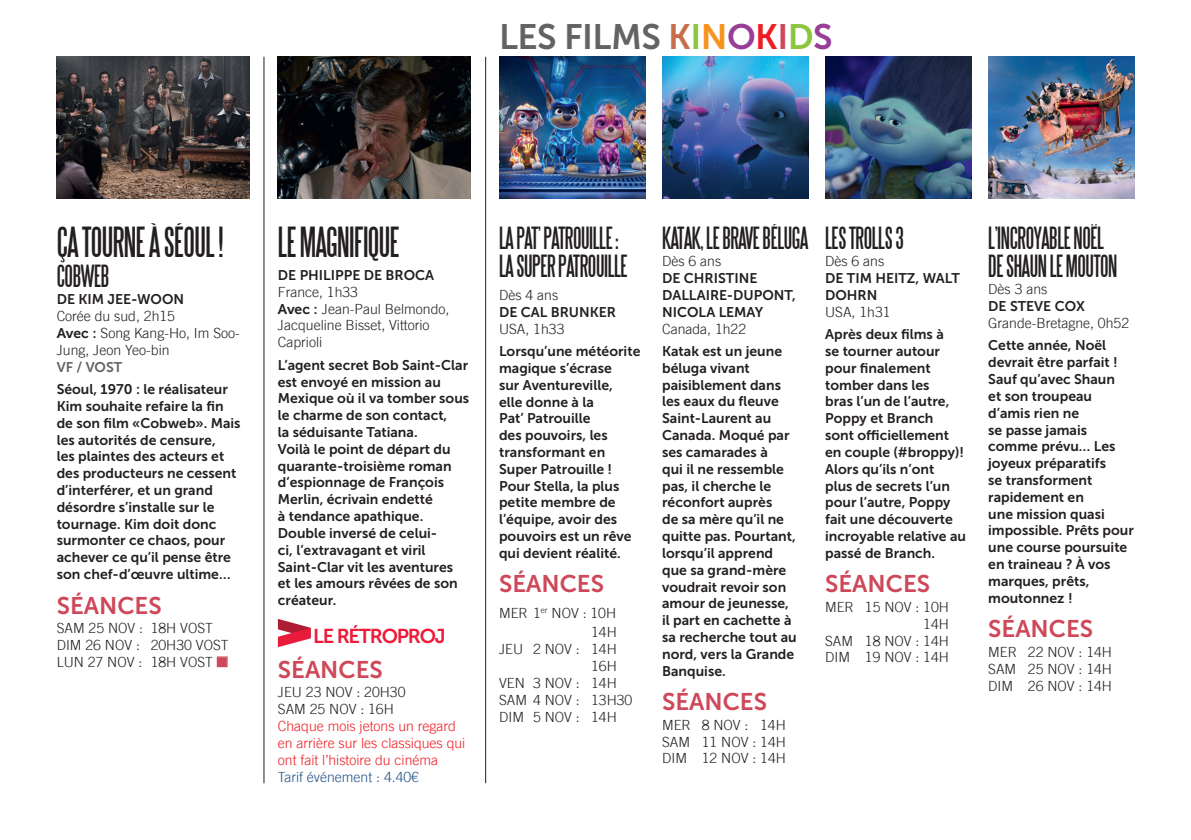
<style>
.page{position:relative;width:1191px;height:840px;background:#fff}
.page>*{position:absolute;margin:0;border:0;box-sizing:border-box;transform-origin:0 0}
.t1{font:38px "Steelfish";letter-spacing:-.015em;color:#231f20}
.t2{font:35.2px "Museo Sans 700";letter-spacing:-.015em;color:#636366}
.t3{font:28px/28px "Steelfish";letter-spacing:-.015em;color:#231f20}
.t4{font:24px "Museo Sans 700";color:#ce4859}
.t5{font:20px "Museo Sans 700";letter-spacing:-.06em;color:#ed1a3a}
.t6{font:14px/16.8px "Museo Sans 700";color:#231f20}
.t7{font:300 14px/16.8px "Trade Gothic LT";color:#231f20}
.t8{font:300 14px/16.8px "Trade Gothic LT";color:#ee1d23}
.t9{font:300 14px "Trade Gothic LT";color:#215288}
.t10{font:14px "Museo Sans 700";color:#636366}
.s1{color:#c86d4b}
.s2{color:#8bc63e}
.s3{color:#f7931d}
.s4{color:#983e97}
.s5{color:#ee1d23}
.s6{color:#ce4859}
.s7{font-family:"Museo 700";font-weight:400}
</style>
<div class="page">
<img style="left:278px;top:57px;width:193px;height:141px">
<img style="left:499px;top:57px;width:146px;height:141px">
<img style="left:662px;top:57px;width:146px;height:141px">
<img style="left:825px;top:57px;width:146px;height:141px">
<img style="left:988px;top:57px;width:146px;height:141px">
<img style="left:57px;top:57px;width:192px;height:141px">
<hr style="left:264px;top:57px;width:1px;height:725px;background:#231f20">
<hr style="left:485px;top:57px;width:1px;height:725px;background:#231f20">
<svg style="left:278px;top:619px;width:33px;height:28px"></svg>
<h2 class="t2" style="left:499px;top:17px;width:335px">LES FILMS <span class="s1">K</span><span class="s2">I</span><span class="s3">N</span><span class="s4">O</span><span class="s5">K</span><span class="s6">I</span><span class="s2">D</span><span class="s4">S</span></h2>
<h1 class="t1" style="left:57px;top:222px;width:169px">ÇA TOURNE À SÉOUL !</h1>
<h3 class="t3" style="left:57px;top:263px;width:54px">COBWEB</h3>
<p class="t6" style="left:57px;top:291px;width:129px">DE KIM JEE-WOON</p>
<p class="t7" style="left:57px;top:307px;width:185px">Corée du sud, 2h15<br><span class="s7">Avec :</span> Song Kang-Ho, Im Soo-<br>Jung, Jeon Yeo-bin</p>
<p class="t10" style="left:57px;top:359px;width:67px">VF / VOST</p>
<p class="t6" style="left:57px;top:380px;width:185px">Séoul, 1970 : le réalisateur<br>Kim souhaite refaire la fin de son film «Cobweb». Mais les autorités de censure,<br>les plaintes des acteurs et des producteurs ne cessent d’interférer, et un grand désordre s’installe sur le tournage. Kim doit donc surmonter ce chaos, pour achever ce qu’il pense être son chef-d’œuvre ultime…</p>
<h3 class="t4" style="left:57px;top:591px;width:106px">SÉANCES</h3>
<p class="t7" style="left:57px;top:619px;width:173px">SAM 25 NOV : 18H VOST<br>DIM 26 NOV : 20H30 VOST<br>LUN 27 NOV : 18H VOST <span class="s6">■</span></p>
<h1 class="t1" style="left:278px;top:222px;width:123px">LE MAGNIFIQUE</h1>
<p class="t6" style="left:278px;top:266px;width:158px">DE PHILIPPE DE BROCA</p>
<p class="t7" style="left:278px;top:283px;width:173px">France, 1h33<br><span class="s7">Avec :</span> Jean-Paul Belmondo,<br>Jacqueline Bisset, Vittorio<br>Caprioli</p>
<p class="t6" style="left:278px;top:356px;width:193px">L’agent secret Bob Saint-Clar est envoyé en mission au<br>Mexique où il va tomber sous le charme de son contact,<br>la séduisante Tatiana.<br>Voilà le point de départ du quarante-troisième roman d’espionnage de François<br>Merlin, écrivain endetté<br>à tendance apathique.<br>Double inversé de celui-<br>ci, l’extravagant et viril<br>Saint-Clar vit les aventures et les amours rêvées de son créateur.</p>
<h3 class="t5" style="left:313px;top:624px;width:134px">LE RÉTROPROJ</h3>
<h3 class="t4" style="left:278px;top:655px;width:106px">SÉANCES</h3>
<p class="t7" style="left:278px;top:683px;width:129px">JEU 23 NOV : 20H30<br>SAM 25 NOV : 16H</p>
<p class="t8" style="left:278px;top:717px;width:189px">Chaque mois jetons un regard en arrière sur les classiques qui ont fait l’histoire du cinéma</p>
<p class="t9" style="left:278px;top:767px;width:143px">Tarif événement : 4.40€</p>
<h3 class="t3" style="left:499px;top:225px;width:130px">LA PAT’ PATROUILLE :<br>LA SUPER PATROUILLE</h3>
<p class="t7" style="left:499px;top:286px;width:61px">Dès 4 ans</p>
<p class="t6" style="left:499px;top:303px;width:119px">DE CAL BRUNKER</p>
<p class="t7" style="left:499px;top:320px;width:67px">USA, 1h33</p>
<p class="t6" style="left:499px;top:342px;width:143px">Lorsqu’une météorite magique s’écrase<br>sur Aventureville,<br>elle donne à la<br>Pat’ Patrouille<br>des pouvoirs, les transformant en<br>Super Patrouille !<br>Pour Stella, la plus petite membre de l’équipe, avoir des pouvoirs est un rêve qui devient réalité.</p>
<h3 class="t4" style="left:499px;top:570px;width:106px">SÉANCES</h3>
<p class="t7" style="left:499px;top:602px;width:119px;line-height:19.6px;text-align:right">MER 1<sup>er</sup> NOV : 10H<br>14H</p>
<p class="t7" style="left:499px;top:640px;width:119px">JEU 2 NOV : 14H</p>
<p class="t7" style="left:591px;top:657px;width:27px">16H</p>
<p class="t7" style="left:499px;top:674px;width:119px">VEN 3 NOV : 14H</p>
<p class="t7" style="left:499px;top:690px;width:135px">SAM 4 NOV : 13H30</p>
<p class="t7" style="left:499px;top:707px;width:119px">DIM 5 NOV : 14H</p>
<h3 class="t3" style="left:662px;top:225px;width:148px">KATAK, LE BRAVE BÉLUGA</h3>
<p class="t7" style="left:662px;top:252px;width:61px">Dès 6 ans</p>
<p class="t6" style="left:662px;top:270px;width:135px">DE CHRISTINE<br>DALLAIRE-DUPONT,<br>NICOLA LEMAY</p>
<p class="t7" style="left:662px;top:320px;width:86px">Canada, 1h22</p>
<p class="t6" style="left:662px;top:342px;width:136px">Katak est un jeune béluga vivant paisiblement dans les eaux du fleuve<br>Saint-Laurent au<br>Canada. Moqué par ses camarades à<br>qui il ne ressemble pas, il cherche le réconfort auprès<br>de sa mère qu’il ne quitte pas. Pourtant, lorsqu’il apprend que sa grand-mère voudrait revoir son amour de jeunesse, il part en cachette à sa recherche tout au nord, vers la Grande<br>Banquise.</p>
<h3 class="t4" style="left:662px;top:688px;width:106px">SÉANCES</h3>
<p class="t7" style="left:662px;top:715px;width:125px;text-align:justify">MER 8 NOV : 14H SAM 11 NOV : 14H DIM 12 NOV : 14H</p>
<h3 class="t3" style="left:825px;top:225px;width:80px">LES TROLLS 3</h3>
<p class="t7" style="left:825px;top:252px;width:61px">Dès 6 ans</p>
<p class="t6" style="left:825px;top:270px;width:136px">DE TIM HEITZ, WALT<br>DOHRN</p>
<p class="t7" style="left:825px;top:303px;width:67px">USA, 1h31</p>
<p class="t6" style="left:825px;top:326px;width:142px">Après deux films à<br>se tourner autour pour finalement tomber dans les<br>bras l’un de l’autre,<br>Poppy et Branch sont officiellement en couple (#broppy)!<br>Alors qu’ils n’ont<br>plus de secrets l’un pour l’autre, Poppy fait une découverte incroyable relative au passé de Branch.</p>
<h3 class="t4" style="left:825px;top:570px;width:106px">SÉANCES</h3>
<p class="t7" style="left:825px;top:598px;width:125px;text-align:right">MER 15 NOV : 10H<br>14H<br>SAM 18 NOV : 14H<br>DIM 19 NOV : 14H</p>
<h3 class="t3" style="left:988px;top:225px;width:131px">L’INCROYABLE NOËL<br>DESHAUN LE MOUTON</h3>
<p class="t7" style="left:988px;top:280px;width:61px">Dès 3 ans</p>
<p class="t6" style="left:988px;top:298px;width:98px">DE STEVE COX</p>
<p class="t7" style="left:988px;top:314px;width:142px">Grande-Bretagne, 0h52</p>
<p class="t6" style="left:988px;top:337px;width:147px">Cette année, Noël devrait être parfait !<br>Sauf qu’avec Shaun<br>et son troupeau d’amis rien ne<br>se passe jamais comme prévu… Les joyeux préparatifs<br>se transforment rapidement en<br>une mission quasi impossible. Prêts pour une course poursuite en traineau ? À vos marques, prêts, moutonnez !</p>
<h3 class="t4" style="left:988px;top:615px;width:106px">SÉANCES</h3>
<p class="t7" style="left:988px;top:643px;width:125px;text-align:justify">MER 22 NOV : 14H SAM 25 NOV : 14H DIM 26 NOV : 14H</p>
</div>
